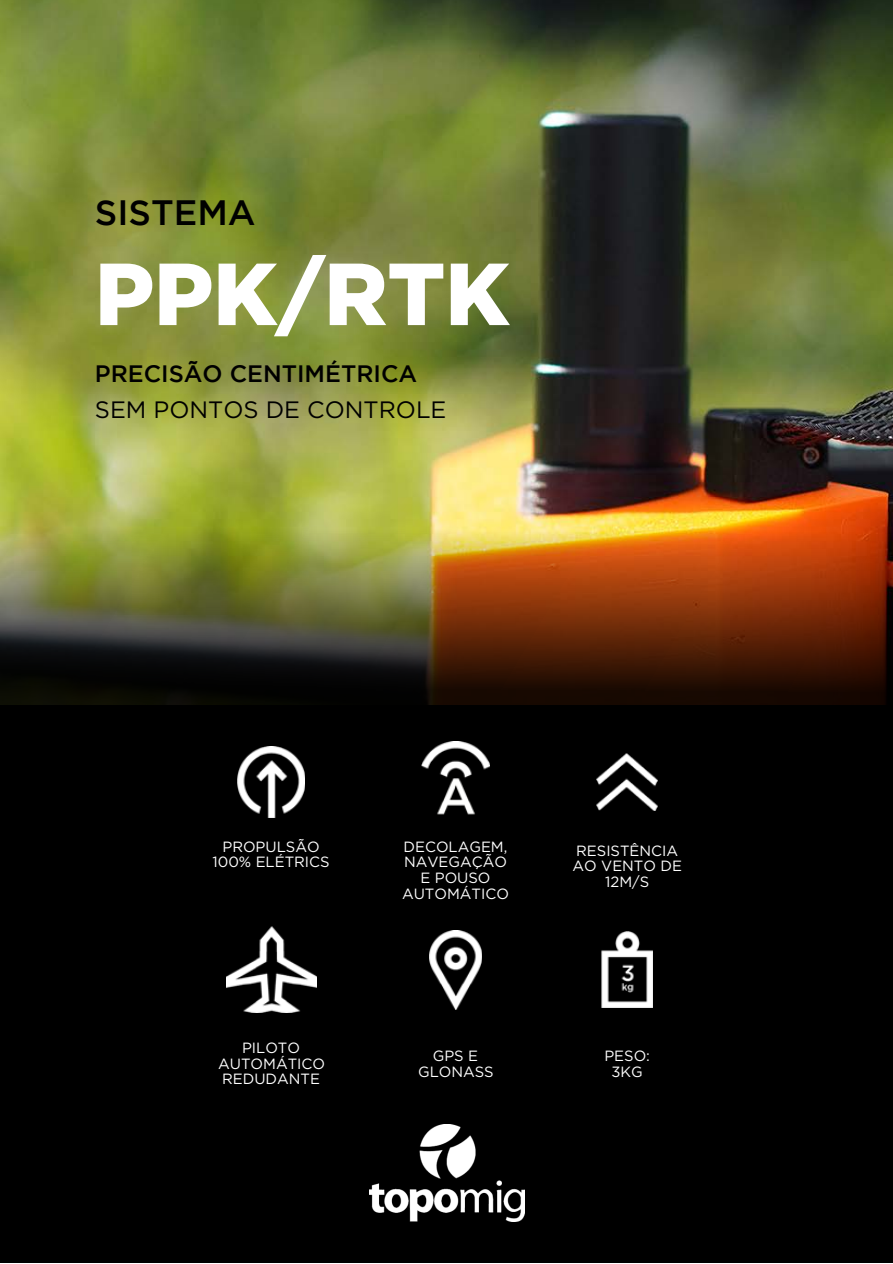
<style>
.page{position:relative;width:893px;height:1264px;background:#fff}
.page>*{position:absolute;margin:0;border:0;box-sizing:border-box;transform-origin:0 0}
.t1{font:900 87.75px "Gotham";color:#fff}
.t2{font:500 35.1px "Gotham";color:#000}
.t3{font:500 23.7px "Gotham";color:#000}
.t4{font:23.7px "Gotham";color:#000}
.t5{font:14.85px/15.8px "Gotham";color:#fff;text-align:center}
</style>
<div class="page">
<div style="left:0;top:0;width:892px;height:1262px;background:#000"></div>
<img style="left:0;top:0;width:892px;height:241px">
<img style="left:369px;top:1124px;width:155px;height:97px">
<img style="left:0;top:241px;width:892px;height:464px">
<img style="left:237px;top:746px;width:67px;height:71px">
<img style="left:422px;top:741px;width:67px;height:74px">
<img style="left:596px;top:753px;width:61px;height:57px">
<img style="left:226px;top:926px;width:90px;height:86px">
<img style="left:429px;top:930px;width:52px;height:79px">
<img style="left:601px;top:931px;width:51px;height:76px">
<p class="t2" style="left:95px;top:199px;width:162px">SISTEMA</p>
<p class="t1" style="left:95px;top:241px;width:416px">PPK/RTK</p>
<p class="t3" style="left:95px;top:365px;width:324px">PRECISÃO CENTIMÉTRICA</p>
<p class="t4" style="left:95px;top:395px;width:353px">SEM PONTOS DE CONTROLE</p>
<p class="t5" style="left:212px;top:838px;width:119px">PROPULSÃO<br>100% ELÉTRICS</p>
<p class="t5" style="left:402px;top:838px;width:108px">DECOLAGEM,<br>NAVEGAÇÃO<br>E POUSO<br>AUTOMÁTICO</p>
<p class="t5" style="left:218px;top:1039px;width:108px">PILOTO<br>AUTOMÁTICO<br>REDUDANTE</p>
<p class="t5" style="left:418px;top:1047px;width:77px">GPS E<br>GLONASS</p>
<p class="t5" style="left:572px;top:842px;width:111px">RESISTÊNCIA<br>AO VENTO DE<br>12M/S</p>
<p class="t5" style="left:604px;top:1047px;width:47px">PESO:<br>3KG</p>
</div>
